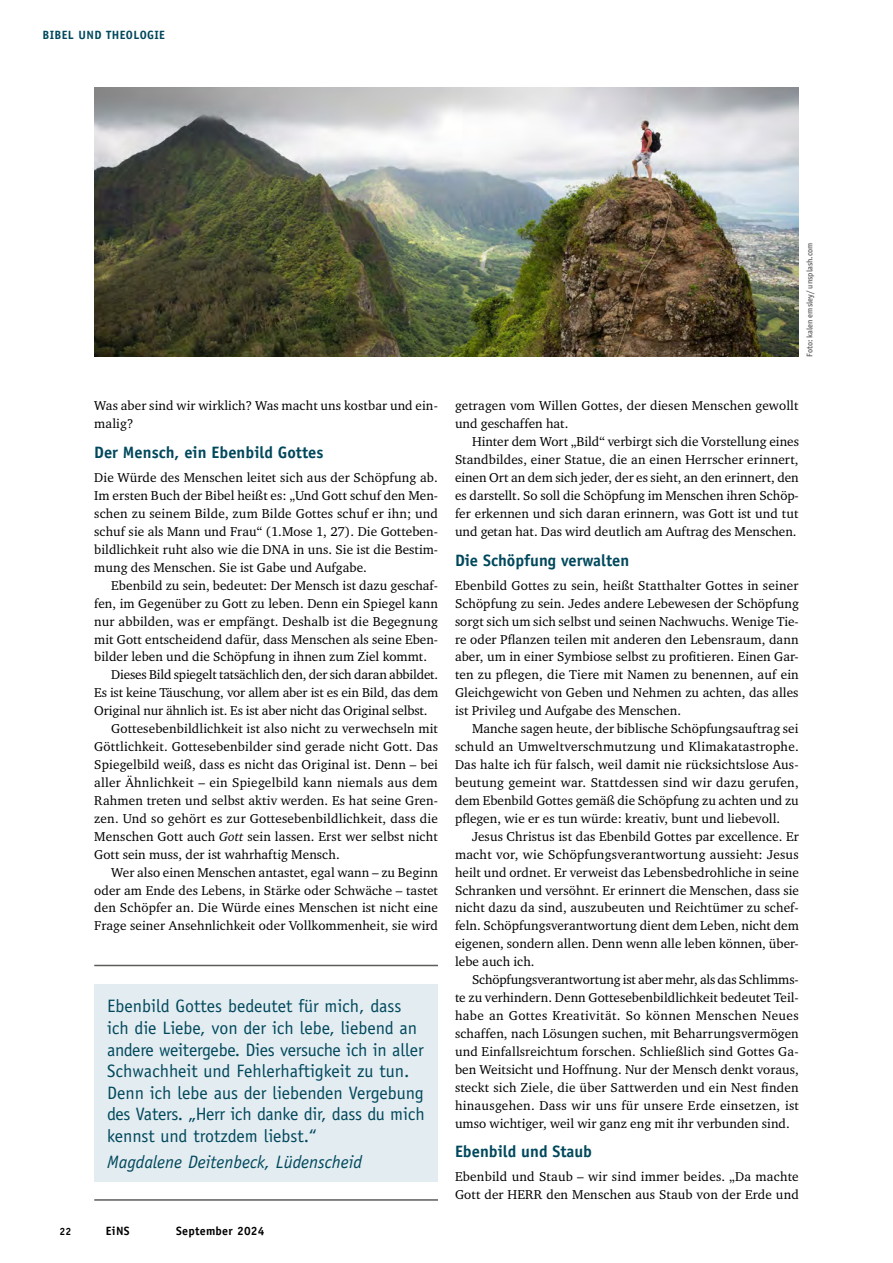
<style>
.page{position:relative;width:893px;height:1263px;background:#fff}
.page>*{position:absolute;margin:0;border:0;box-sizing:border-box;transform-origin:0 0}
.t1{font:18px/21.6px "Officina Sans";color:#00485c}
.t2{font:italic 18px "Officina Sans";color:#00485c}
.t3{font:700 16.5px "Officina Sans";color:#00485c}
.t4{font:13.2px/18px "Charter ITC";letter-spacing:.005em;color:#000;text-align:justify}
.t5{font:700 12px "Officina Sans";letter-spacing:.03em;color:#00485c}
.t6{font:700 12px "Officina Sans";letter-spacing:.02em;color:#000}
.t7{font:700 10.5px "Officina Sans";color:#000}
.t8{font:500 8.25px "Officina Sans ITC Std";letter-spacing:.005em;color:#5c5c5b}
.s1{font-style:italic}
</style>
<div class="page">
<div style="left:94px;top:984px;width:344px;height:197px;background:#e3ecf1"></div>
<hr style="left:94px;top:965px;width:344px;height:1px;background:#5c5c5b">
<hr style="left:94px;top:1199px;width:344px;height:2px;background:#5c5c5b">
<img style="left:94px;top:88px;width:705px;height:269px">
<p class="t5" style="left:43px;top:27px;width:124px">BIBEL UND THEOLOGIE</p>
<p class="t8" style="left:805px;top:357px;width:116px;rotate:-90deg">Foto: kalen emsley/ unsplash.com</p>
<p class="t4" style="left:94px;top:397px;width:345px">Was aber sind wir wirklich? Was macht uns kostbar und ein&shy;malig?</p>
<p class="t3" style="left:94px;top:442px;width:231px">Der Mensch, ein Ebenbild Gottes</p>
<p class="t4" style="left:94px;top:469px;width:345px">Die Würde des Menschen leitet sich aus der Schöpfung ab.<br>Im ersten Buch der Bibel heißt es: „Und Gott schuf den Men&shy;schen zu seinem Bilde, zum Bilde Gottes schuf er ihn; und schuf sie als Mann und Frau“ (1.Mose 1, 27). Die Gotteben&shy;bildlichkeit ruht also wie die DNA in uns. Sie ist die Bestim&shy;mung des Menschen. Sie ist Gabe und Aufgabe.</p>
<p class="t4" style="left:111px;top:576px;width:328px">Ebenbild zu sein, bedeutet: Der Mensch ist dazu geschaf-</p>
<p class="t4" style="left:94px;top:594px;width:345px">fen, im Gegenüber zu Gott zu leben. Denn ein Spiegel kann</p>
<p class="t4" style="left:94px;top:612px;width:345px">nur abbilden, was er empfängt. Deshalb ist die Begegnung</p>
<p class="t4" style="left:94px;top:630px;width:345px">mit Gott entscheidend dafür, dass Menschen als seine Eben-</p>
<p class="t4" style="left:94px;top:648px;width:334px">bilder leben und die Schöpfung in ihnen zum Ziel kommt.</p>
<p class="t4" style="left:111px;top:666px;width:328px">Dieses Bild spiegelt tatsächlich den, der sich daran abbildet.</p>
<p class="t4" style="left:94px;top:684px;width:345px">Es ist keine Täuschung, vor allem aber ist es ein Bild, das dem</p>
<p class="t4" style="left:94px;top:702px;width:335px">Original nur ähnlich ist. Es ist aber nicht das Original selbst.</p>
<p class="t4" style="left:111px;top:720px;width:328px">Gottesebenbildlichkeit ist also nicht zu verwechseln mit</p>
<p class="t4" style="left:94px;top:738px;width:345px">Göttlichkeit. Gottesebenbilder sind gerade nicht Gott. Das</p>
<p class="t4" style="left:94px;top:755px;width:345px">Spiegelbild weiß, dass es nicht das Original ist. Denn – bei</p>
<p class="t4" style="left:94px;top:773px;width:345px">aller Ähnlichkeit – ein Spiegelbild kann niemals aus dem</p>
<p class="t4" style="left:94px;top:791px;width:345px">Rahmen treten und selbst aktiv werden. Es hat seine Gren-</p>
<p class="t4" style="left:94px;top:809px;width:345px">zen. Und so gehört es zur Gottesebenbildlichkeit, dass die</p>
<p class="t4" style="left:94px;top:827px;width:345px">Menschen Gott auch <span class="s1">Gott</span> sein lassen. Erst wer selbst nicht</p>
<p class="t4" style="left:94px;top:845px;width:247px">Gott sein muss, der ist wahrhaftig Mensch.</p>
<p class="t4" style="left:111px;top:863px;width:328px">Wer also einen Menschen antastet, egal wann – zu Beginn</p>
<p class="t4" style="left:94px;top:881px;width:345px">oder am Ende des Lebens, in Stärke oder Schwäche – tastet</p>
<p class="t4" style="left:94px;top:899px;width:345px">den Schöpfer an. Die Würde eines Menschen ist nicht eine</p>
<p class="t4" style="left:94px;top:917px;width:345px">Frage seiner Ansehnlichkeit oder Vollkommenheit, sie wird</p>
<p class="t1" style="left:107px;top:995px;width:319px">Ebenbild Gottes bedeutet für mich, dass ich die Liebe, von der ich lebe, liebend an andere weitergebe. Dies versuche ich in aller Schwachheit und Fehlerhaftigkeit zu tun.<br>Denn ich lebe aus der liebenden Vergebung des Vaters. „Herr ich danke dir, dass du mich kennst und trotzdem liebst.“</p>
<h1 class="t2" style="left:107px;top:1151px;width:257px">Magdalene Deitenbeck, Lüdenscheid</h1>
<p class="t7" style="left:60px;top:1225px;width:13px">22</p>
<p class="t6" style="left:106px;top:1223px;width:25px">EiNS</p>
<p class="t6" style="left:176px;top:1223px;width:90px">September 2024</p>
<p class="t4" style="left:455px;top:397px;width:345px">getragen vom Willen Gottes, der diesen Menschen gewollt und geschaffen hat.</p>
<p class="t4" style="left:455px;top:433px;width:345px;text-indent:17px">Hinter dem Wort „Bild“ verbirgt sich die Vorstellung eines Standbildes, einer Statue, die an einen Herrscher erinnert, einen Ort an dem sich jeder, der es sieht, an den erinnert, den es darstellt. So soll die Schöpfung im Menschen ihren Schöp&shy;fer erkennen und sich daran erinnern, was Gott ist und tut und getan hat. Das wird deutlich am Auftrag des Menschen.</p>
<p class="t3" style="left:455px;top:550px;width:176px">Die Schöpfung verwalten</p>
<p class="t4" style="left:455px;top:576px;width:345px">Ebenbild Gottes zu sein, heißt Statthalter Gottes in seiner Schöpfung zu sein. Jedes andere Lebewesen der Schöpfung sorgt sich um sich selbst und seinen Nachwuchs. Wenige Tie&shy;re oder Pflanzen teilen mit anderen den Lebensraum, dann aber, um in einer Symbiose selbst zu profitieren. Einen Gar&shy;ten zu pflegen, die Tiere mit Namen zu benennen, auf ein Gleichgewicht von Geben und Nehmen zu achten, das alles ist Privileg und Aufgabe des Menschen.</p>
<p class="t4" style="left:455px;top:720px;width:345px;text-indent:17px">Manche sagen heute, der biblische Schöpfungsauftrag sei schuld an Umweltverschmutzung und Klimakatastrophe.<br>Das halte ich für falsch, weil damit nie rücksichtslose Aus&shy;beutung gemeint war. Stattdessen sind wir dazu gerufen, dem Ebenbild Gottes gemäß die Schöpfung zu achten und zu pflegen, wie er es tun würde: kreativ, bunt und liebevoll.</p>
<p class="t4" style="left:455px;top:827px;width:345px;text-indent:17px">Jesus Christus ist das Ebenbild Gottes par excellence. Er macht vor, wie Schöpfungsverantwortung aussieht: Jesus heilt und ordnet. Er verweist das Lebensbedrohliche in seine Schranken und versöhnt. Er erinnert die Menschen, dass sie nicht dazu da sind, auszubeuten und Reichtümer zu schef&shy;feln. Schöpfungsverantwortung dient dem Leben, nicht dem eigenen, sondern allen. Denn wenn alle leben können, über&shy;lebe auch ich.</p>
<p class="t4" style="left:455px;top:971px;width:345px;text-indent:17px">Schöpfungsverantwortung ist aber mehr, als das Schlimms&shy;te zu verhindern. Denn Gottesebenbildlichkeit bedeutet Teil&shy;habe an Gottes Kreativität. So können Menschen Neues schaffen, nach Lösungen suchen, mit Beharrungsvermögen und Einfallsreichtum forschen. Schließlich sind Gottes Ga&shy;ben Weitsicht und Hoffnung. Nur der Mensch denkt voraus, steckt sich Ziele, die über Sattwerden und ein Nest finden hinausgehen. Dass wir uns für unsere Erde einsetzen, ist umso wichtiger, weil wir ganz eng mit ihr verbunden sind.</p>
<p class="t3" style="left:455px;top:1141px;width:139px">Ebenbild und Staub</p>
<p class="t4" style="left:455px;top:1168px;width:345px">Ebenbild und Staub – wir sind immer beides. „Da machte<br>Gott der HERR den Menschen aus Staub von der Erde und</p>
</div>
